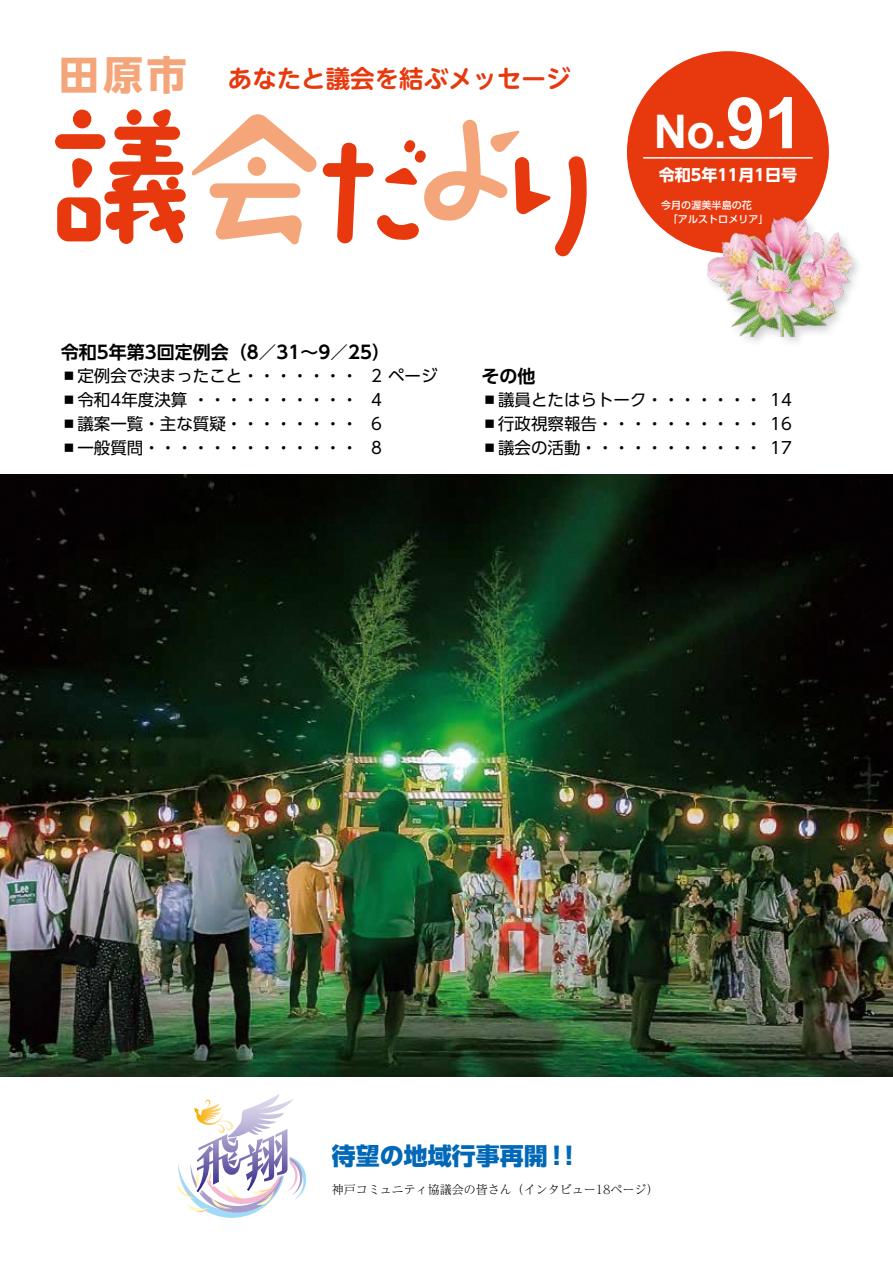
<style>
.page{position:relative;width:893px;height:1263px;background:#fff}
.page>*{position:absolute;margin:0;border:0;box-sizing:border-box;transform-origin:0 0}
.t1{font:700 71.25px "Arial";color:#fff}
.t2{font:700 46.35px "Arial";color:#fff}
.t3{font:700 39.75px "UD Shin Go Pro";color:#f4a57a}
.t4{font:700 24.45px "UD Shin M Go Pr 6 De";color:#e8380d}
.t5{font:800 24px "UD Shin Go Pr 6 N";color:#0068b7}
.t6{font:700 18px "UD Shin Go Pr 6 N De";color:#000}
.t7{font:16.5px "UD Shin Go Pr 6 N";color:#000}
.t8{font:700 16.05px "UD Shin Go NT Pr 6 N";color:#fff}
.t9{font:300 12px "Reim Pr 6 N";color:#000}
.t10{font:500 10.05px/14px "UD Shin Go Pr 6";color:#fff}
.s1{font-size:46.35px}
</style>
<div class="page">
<div style="left:627px;top:51px;width:202px;height:202px;background:#e8380d;border-radius:50%"></div>
<hr style="left:644px;top:157px;width:168px;height:2px;background:#fff">
<svg style="left:57px;top:164px;width:129px;height:80px"></svg>
<svg style="left:192px;top:114px;width:125px;height:130px"></svg>
<svg style="left:323px;top:120px;width:264px;height:136px"></svg>
<img style="left:55px;top:109px;width:194px;height:55px">
<div style="left:704px;top:214px;width:160px;height:135px;background:#000;opacity:.2"></div>
<img style="left:707px;top:217px;width:144px;height:119px">
<img style="left:0;top:474px;width:893px;height:603px">
<svg style="left:177px;top:1094px;width:130px;height:124px"></svg>
<h3 class="t3" style="left:59px;top:43px;width:129px">田原市</h3>
<h3 class="t4" style="left:228px;top:57px;width:344px">あなたと議会を結ぶメッセージ</h3>
<p class="t6" style="left:61px;top:337px;width:331px">令和5年第3回定例会)8／31~9／25(</p>
<p class="t7" style="left:371px;top:362px;width:68px">2 ページ</p>
<p class="t7" style="left:61px;top:362px;width:299px">▪定例会で決まったこと・・・・・・・</p>
<p class="t6" style="left:482px;top:361px;width:55px">その他</p>
<h1 class="t1" style="left:714px;top:76px;width:91px"><span class="s1">.</span>91</h1>
<h2 class="t2" style="left:654px;top:101px;width:62px">No</h2>
<p class="t8" style="left:659px;top:162px;width:140px">令和5年11月1日号</p>
<p class="t10" style="left:668px;top:198px;width:102px;text-indent:-7px">今月の渥美半島の花<br>「アルストロメリア「</p>
<p class="t7" style="left:61px;top:386px;width:299px">▪令和4年度決算・・・・・・・・・・</p>
<p class="t7" style="left:371px;top:386px;width:12px">4</p>
<p class="t7" style="left:482px;top:386px;width:282px">▪議員とたはらトーク・・・・・・・</p>
<p class="t7" style="left:770px;top:386px;width:23px">14</p>
<p class="t7" style="left:61px;top:410px;width:299px">▪議案一覧・主な質疑・・・・・・・・</p>
<p class="t7" style="left:371px;top:410px;width:12px">6</p>
<p class="t7" style="left:482px;top:410px;width:282px">▪行政視察報告・・・・・・・・・・</p>
<p class="t7" style="left:770px;top:410px;width:23px">16</p>
<p class="t7" style="left:61px;top:434px;width:299px">▪一般質問・・・・・・・・・・・・・</p>
<p class="t7" style="left:371px;top:434px;width:12px">8</p>
<p class="t7" style="left:482px;top:434px;width:282px">▪議会の活動・・・・・・・・・・・</p>
<p class="t7" style="left:770px;top:434px;width:23px">17</p>
<h3 class="t5" style="left:332px;top:1136px;width:243px">待望の地域行事再開 !!</h3>
<p class="t9" style="left:332px;top:1179px;width:328px">神戸コミュニティ協議会の皆さん（インタビュー18ページ(</p>
</div>
